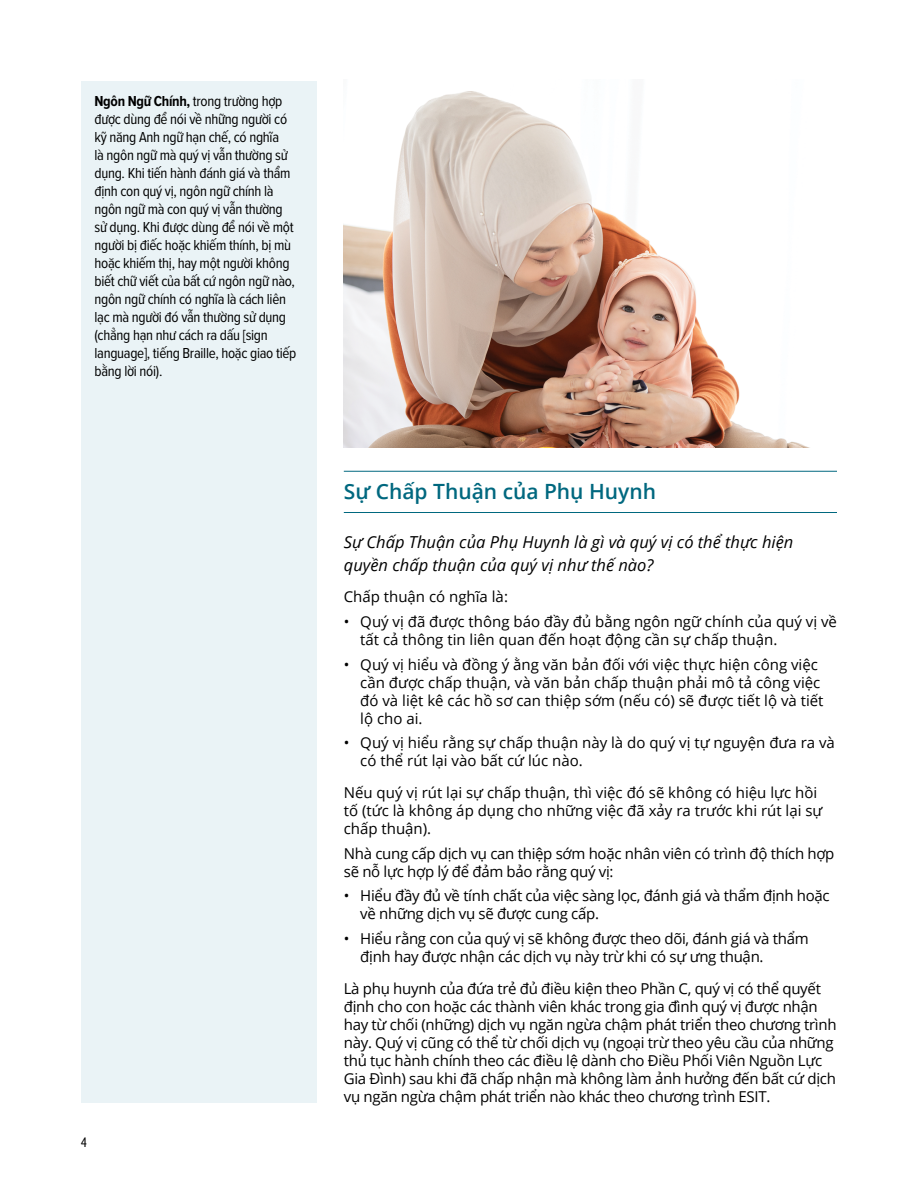
<style>
.page{position:relative;width:918px;height:1188px;background:#fff}
.page>*{position:absolute;margin:0;border:0;box-sizing:border-box;transform-origin:0 0}
.t1{font:600 21px "Open Sans";color:#00687f}
.t2{font:italic 16.5px/22.5px "Open Sans";color:#000}
.t3{font:15px/18px "Open Sans";letter-spacing:-.02em;color:#000}
.t4{font:15px/18px "Open Sans";color:#000}
.t5{font:15px/18px "Proxima Nova Cond";letter-spacing:-.02em;color:#000}
.t6{font:condensed 15px "Agenda";color:#000}
.s1{font-weight:700}
</style>
<div class="page">
<div style="left:81px;top:81px;width:235px;height:1021px;background:#eaf3f6"></div>
<img style="left:343px;top:91px;width:467px;height:357px">
<hr style="left:344px;top:471px;width:493px;height:1px;background:#00687f">
<hr style="left:344px;top:512px;width:493px;height:1px;background:#00687f">
<p class="t5" style="left:94px;top:92px;width:203px"><span class="s1">Ngôn Ngữ Chính,</span> trong trường hợp được dùng để nói về những người có kỹ năng Anh ngữ hạn chế, có nghĩa<br>là ngôn ngữ mà quý vị vẫn thường sử dụng. Khi tiến hành đánh giá và thẩm định con quý vị, ngôn ngữ chính là ngôn ngữ mà con quý vị vẫn thường sử dụng. Khi được dùng để nói về một người bị điếc hoặc khiếm thính, bị mù hoặc khiếm thị, hay một người không biết chữ viết của bất cứ ngôn ngữ nào, ngôn ngữ chính có nghĩa là cách liên lạc mà người đó vẫn thường sử dụng (chẳng hạn như cách ra dấu [sign language], tiếng Braille, hoặc giao tiếp bằng lời nói).</p>
<p class="t6" style="left:81px;top:1134px;width:7px">4</p>
<h1 class="t1" style="left:344px;top:477px;width:314px">Sự Chấp Thuận của Phụ Huynh</h1>
<p class="t2" style="left:344px;top:530px;width:451px">Sự Chấp Thuận của Phụ Huynh là gì và quý vị có thể thực hiện quyền chấp thuận của quý vị như thế nào?</p>
<p class="t4" style="left:344px;top:587px;width:166px">Chấp thuận có nghĩa là:</p>
<p class="t4" style="left:360px;top:612px;width:478px;text-indent:-16px">• Quý vị đã được thông báo đầy đủ bằng ngôn ngữ chính của quý vị về tất cả thông tin liên quan đến hoạt động cần sự chấp thuận.</p>
<p class="t4" style="left:360px;top:655px;width:465px;text-indent:-16px">• Quý vị hiểu và đồng ý ằng văn bản đối với việc thực hiện công việc cần được chấp thuận, và văn bản chấp thuận phải mô tả công việc đó và liệt kê các hồ sơ can thiệp sớm (nếu có) sẽ được tiết lộ và tiết lộ cho ai.</p>
<p class="t4" style="left:360px;top:734px;width:476px;text-indent:-16px">• Quý vị hiểu rằng sự chấp thuận này là do quý vị tự nguyện đưa ra và có thể rút lại vào bất cứ lúc nào.</p>
<p class="t4" style="left:344px;top:783px;width:480px">Nếu quý vị rút lại sự chấp thuận, thì việc đó sẽ không có hiệu lực hồi tố (tức là không áp dụng cho những việc đã xảy ra trước khi rút lại sự chấp thuận).</p>
<p class="t3" style="left:344px;top:844px;width:492px">Nhà cung cấp dịch vụ can thiệp sớm hoặc nhân viên có trình độ thích hợp sẽ nỗ lực hợp lý để đảm bảo rằng quý vị:</p>
<p class="t3" style="left:360px;top:887px;width:471px;text-indent:-16px">• Hiểu đầy đủ về tính chất của việc sàng lọc, đánh giá và thẩm định hoặc về những dịch vụ sẽ được cung cấp.</p>
<p class="t3" style="left:360px;top:929px;width:450px;text-indent:-16px">• Hiểu rằng con của quý vị sẽ không được theo dõi, đánh giá và thẩm định hay được nhận các dịch vụ này trừ khi có sự ưng thuận.</p>
<p class="t3" style="left:344px;top:979px;width:494px">Là phụ huynh của đứa trẻ đủ điều kiện theo Phần C, quý vị có thể quyết định cho con hoặc các thành viên khác trong gia đình quý vị được nhận hay từ chối (những) dịch vụ ngăn ngừa chậm phát triển theo chương trình này. Quý vị cũng có thể từ chối dịch vụ (ngoại trừ theo yêu cầu của những thủ tục hành chính theo các điều lệ dành cho Điều Phối Viên Nguồn Lực Gia Đình) sau khi đã chấp nhận mà không làm ảnh hưởng đến bất cứ dịch vụ ngăn ngừa chậm phát triển nào khác theo chương trình ESIT.</p>
</div>
